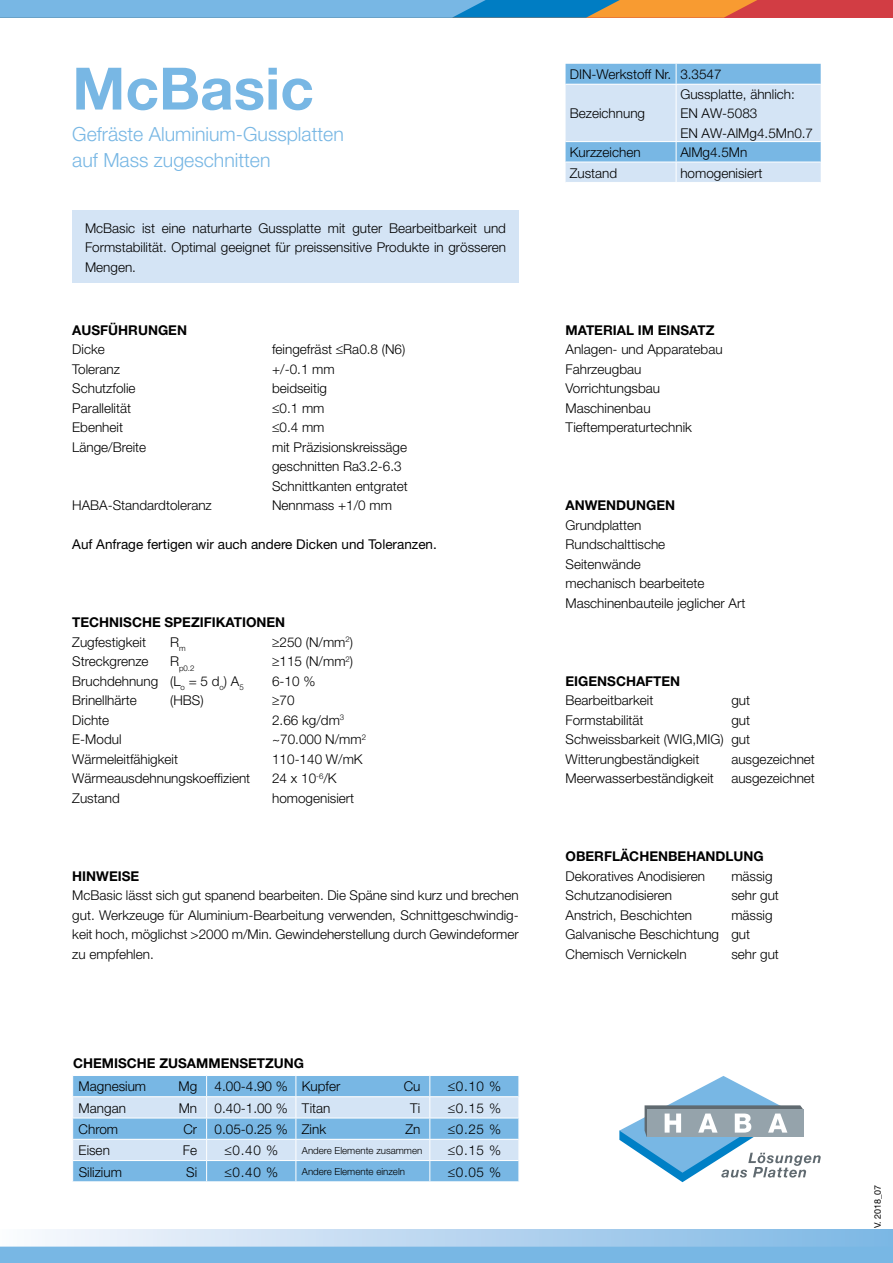
<style>
.page{position:relative;width:893px;height:1263px;background:#fff}
.page>*{position:absolute;margin:0;border:0;box-sizing:border-box;transform-origin:0 0}
.t1{font:700 58.5px "Helvetica Neue";color:#78b7e4}
.t2{font:300 19.5px/25.5px "Helvetica Neue";color:#78b7e4}
.t3{font:300 13.5px/19.5px "Helvetica Neue";color:#000}
.t4{font:700 13.5px "Helvetica Neue";color:#000}
.t5{font:13.5px "Helvetica Neue";color:#000}
.t6{font:300 9.75px "Helvetica Neue";color:#000}
.t7{font:9px "Helvetica Neue";color:#000}
.t8{font:300 7.8px "Helvetica Neue";color:#000}
</style>
<div class="page">
<div style="left:0;top:0;width:893px;height:18px;background:#d23d44"></div>
<svg style="left:0;top:0;width:757px;height:18px;background:#7ca3b8"></svg>
<div style="left:0;top:1229px;width:893px;height:34px;background:linear-gradient(to right,#faf9fd,#7bb6e4)"></div>
<div style="left:0;top:1246px;width:893px;height:17px;background:#78b7e4"></div>
<svg style="left:566px;top:64px;width:255px;height:118px;background:#b6d5ef"></svg>
<svg style="left:619px;top:1076px;width:202px;height:106px"></svg>
<div style="left:72px;top:211px;width:447px;height:72px;background:#d4e4f5"></div>
<svg style="left:72px;top:1076px;width:447px;height:105px;background:#a1cbeb"></svg>
<h1 class="t1" style="left:72px;top:52px;width:243px">McBasic</h1>
<h2 class="t2" style="left:72px;top:121px;width:273px">Gefräste Aluminium-Gussplatten auf Mass zugeschnitten</h2>
<p class="t3" style="left:85px;top:218px;width:422px;text-align:justify">McBasic ist eine naturharte Gussplatte mit guter Bearbeitbarkeit und Formstabilität. Optimal geeignet für preissensitive Produkte in grösseren Mengen.</p>
<p class="t4" style="left:72px;top:322px;width:116px">AUSFÜHRUNGEN</p>
<p class="t3" style="left:72px;top:339px;width:34px">Dicke</p>
<p class="t3" style="left:272px;top:339px;width:135px">feingefräst ≤Ra0.8 (N6)</p>
<p class="t3" style="left:72px;top:359px;width:49px">Toleranz</p>
<p class="t3" style="left:272px;top:359px;width:64px">+/-0.1 mm</p>
<p class="t3" style="left:72px;top:378px;width:65px">Schutzfolie</p>
<p class="t3" style="left:272px;top:378px;width:56px">beidseitig</p>
<p class="t3" style="left:72px;top:398px;width:60px">Parallelität</p>
<p class="t3" style="left:272px;top:398px;width:54px">≤0.1 mm</p>
<p class="t3" style="left:72px;top:417px;width:52px">Ebenheit</p>
<p class="t3" style="left:272px;top:417px;width:54px">≤0.4 mm</p>
<p class="t3" style="left:72px;top:437px;width:76px">Länge/Breite</p>
<p class="t3" style="left:272px;top:437px;width:137px">mit Präzisionskreissäge geschnitten Ra3.2-6.3<br>Schnittkanten entgratet</p>
<p class="t3" style="left:72px;top:495px;width:141px">HABA-Standardtoleranz</p>
<p class="t3" style="left:272px;top:495px;width:121px">Nennmass +1/0 mm</p>
<p class="t5" style="left:72px;top:536px;width:366px">Auf Anfrage fertigen wir auch andere Dicken und Toleranzen.</p>
<p class="t4" style="left:72px;top:614px;width:214px">TECHNISCHE SPEZIFIKATIONEN</p>
<p class="t3" style="left:72px;top:632px;width:75px">Zugfestigkeit</p>
<p class="t3" style="left:170px;top:632px;width:17px">R<sub>m</sub></p>
<p class="t3" style="left:272px;top:632px;width:83px">≥250 (N/mm<sup>2</sup>)</p>
<p class="t3" style="left:72px;top:651px;width:78px">Streckgrenze</p>
<p class="t8" style="left:170px;top:663px;width:26px"><sup>R</sup>p0.2</p>
<p class="t3" style="left:272px;top:651px;width:83px">≥115 (N/mm<sup>2</sup>)</p>
<p class="t3" style="left:72px;top:671px;width:173px">Bruchdehnung (L<sub>o</sub> = 5 d<sub>o</sub>) A<sub>5</sub></p>
<p class="t3" style="left:272px;top:671px;width:45px">6-10 %</p>
<p class="t3" style="left:72px;top:690px;width:66px">Brinellhärte</p>
<p class="t3" style="left:170px;top:690px;width:35px">(HBS)</p>
<p class="t3" style="left:272px;top:690px;width:24px">≥70</p>
<p class="t3" style="left:72px;top:710px;width:39px">Dichte</p>
<p class="t3" style="left:272px;top:710px;width:74px">2.66 kg/dm<sup>3</sup></p>
<p class="t3" style="left:72px;top:729px;width:51px">E-Modul</p>
<p class="t3" style="left:272px;top:729px;width:96px">~70.000 N/mm<sup>2</sup></p>
<p class="t3" style="left:72px;top:749px;width:107px">Wärmeleitfähigkeit</p>
<p class="t3" style="left:272px;top:749px;width:92px">110-140 W/mK</p>
<p class="t3" style="left:72px;top:768px;width:180px">Wärmeausdehnungskoeffizient</p>
<p class="t3" style="left:272px;top:768px;width:66px">24 x 10<sup>-6</sup>/K</p>
<p class="t3" style="left:72px;top:788px;width:49px">Zustand</p>
<p class="t3" style="left:272px;top:788px;width:84px">homogenisiert</p>
<p class="t4" style="left:72px;top:868px;width:68px">HINWEISE</p>
<p class="t3" style="left:72px;top:885px;width:448px;text-align:justify">McBasic lässt sich gut spanend bearbeiten. Die Späne sind kurz und brechen gut. Werkzeuge für Aluminium-Bearbeitung verwenden, Schnittgeschwindig&shy;keit hoch, möglichst &gt;2000 m/Min. Gewindeherstellung durch Gewindeformer zu empfehlen.</p>
<p class="t4" style="left:73px;top:1055px;width:233px">CHEMISCHE ZUSAMMENSETZUNG</p>
<p class="t3" style="left:79px;top:1076px;width:69px">Magnesium</p>
<p class="t3" style="left:178px;top:1076px;width:20px">Mg</p>
<p class="t3" style="left:215px;top:1076px;width:127px">4.00-4.90 % Kupfer</p>
<p class="t3" style="left:404px;top:1076px;width:18px">Cu</p>
<p class="t3" style="left:448px;top:1076px;width:55px">≤0.10 %</p>
<p class="t3" style="left:79px;top:1098px;width:49px">Mangan</p>
<p class="t3" style="left:179px;top:1098px;width:20px">Mn</p>
<p class="t3" style="left:215px;top:1098px;width:117px">0.40-1.00 % Titan</p>
<p class="t3" style="left:410px;top:1098px;width:12px">Ti</p>
<p class="t3" style="left:448px;top:1098px;width:55px">≤0.15 %</p>
<p class="t3" style="left:79px;top:1119px;width:41px">Chrom</p>
<p class="t3" style="left:183px;top:1119px;width:15px">Cr</p>
<p class="t3" style="left:215px;top:1119px;width:113px">0.05-0.25 % Zink</p>
<p class="t3" style="left:405px;top:1119px;width:16px">Zn</p>
<p class="t3" style="left:448px;top:1119px;width:55px">≤0.25 %</p>
<p class="t3" style="left:79px;top:1140px;width:33px">Eisen</p>
<p class="t3" style="left:183px;top:1140px;width:16px">Fe</p>
<p class="t3" style="left:224px;top:1140px;width:55px">≤0.40 %</p>
<p class="t6" style="left:302px;top:1144px;width:122px">Andere Elemente zusammen</p>
<p class="t3" style="left:448px;top:1140px;width:55px">≤0.15 %</p>
<p class="t3" style="left:79px;top:1162px;width:45px">Silizium</p>
<p class="t3" style="left:186px;top:1162px;width:13px">Si</p>
<p class="t3" style="left:225px;top:1162px;width:55px">≤0.40 %</p>
<p class="t6" style="left:302px;top:1165px;width:105px">Andere Elemente einzeln</p>
<p class="t3" style="left:448px;top:1162px;width:55px">≤0.05 %</p>
<p class="t3" style="left:570px;top:64px;width:153px">DIN-Werkstoff Nr. 3.3547</p>
<p class="t3" style="left:570px;top:103px;width:77px">Bezeichnung</p>
<p class="t3" style="left:680px;top:84px;width:134px">Gussplatte, ähnlich:<br>EN AW-5083<br>EN AW-AlMg4.5Mn0.7</p>
<p class="t3" style="left:570px;top:142px;width:72px">Kurzzeichen</p>
<p class="t3" style="left:680px;top:142px;width:69px">AlMg4.5Mn</p>
<p class="t3" style="left:570px;top:163px;width:49px">Zustand</p>
<p class="t3" style="left:680px;top:163px;width:84px">homogenisiert</p>
<p class="t4" style="left:566px;top:322px;width:150px">MATERIAL IM EINSATZ</p>
<p class="t3" style="left:566px;top:339px;width:159px">Anlagen- und Apparatebau<br>Fahrzeugbau<br>Vorrichtungsbau<br>Maschinenbau<br>Tieftemperaturtechnik</p>
<p class="t4" style="left:566px;top:497px;width:111px">ANWENDUNGEN</p>
<p class="t3" style="left:566px;top:515px;width:181px">Grundplatten<br>Rundschalttische<br>Seitenwände<br>mechanisch bearbeitete<br>Maschinenbauteile jeglicher Art</p>
<p class="t4" style="left:566px;top:673px;width:116px">EIGENSCHAFTEN</p>
<p class="t3" style="left:566px;top:690px;width:89px">Bearbeitbarkeit</p>
<p class="t3" style="left:731px;top:690px;width:20px">gut</p>
<p class="t3" style="left:566px;top:710px;width:79px">Formstabilität</p>
<p class="t3" style="left:566px;top:710px;width:186px;text-align:justify;text-indent:166px">gut Schweissbarkeit (WIG,MIG) gut Witterungbeständigkeit</p>
<p class="t3" style="left:731px;top:749px;width:85px">ausgezeichnet</p>
<p class="t3" style="left:566px;top:768px;width:150px">Meerwasserbeständigkeit</p>
<p class="t3" style="left:731px;top:768px;width:85px">ausgezeichnet</p>
<p class="t4" style="left:566px;top:848px;width:200px">OBERFLÄCHENBEHANDLUNG</p>
<p class="t3" style="left:566px;top:866px;width:141px">Dekoratives Anodisieren</p>
<p class="t3" style="left:731px;top:866px;width:43px">mässig</p>
<p class="t3" style="left:566px;top:885px;width:108px">Schutzanodisieren</p>
<p class="t3" style="left:731px;top:885px;width:49px">sehr gut</p>
<p class="t3" style="left:566px;top:905px;width:128px">Anstrich, Beschichten</p>
<p class="t3" style="left:566px;top:905px;width:209px;text-indent:166px">mässig<br>Galvanische Beschichtung gut<br>Chemisch Vernickeln</p>
<p class="t3" style="left:731px;top:944px;width:49px">sehr gut</p>
<p class="t7" style="left:872px;top:1228px;width:45px;rotate:-90deg">V. 2018_07</p>
</div>
